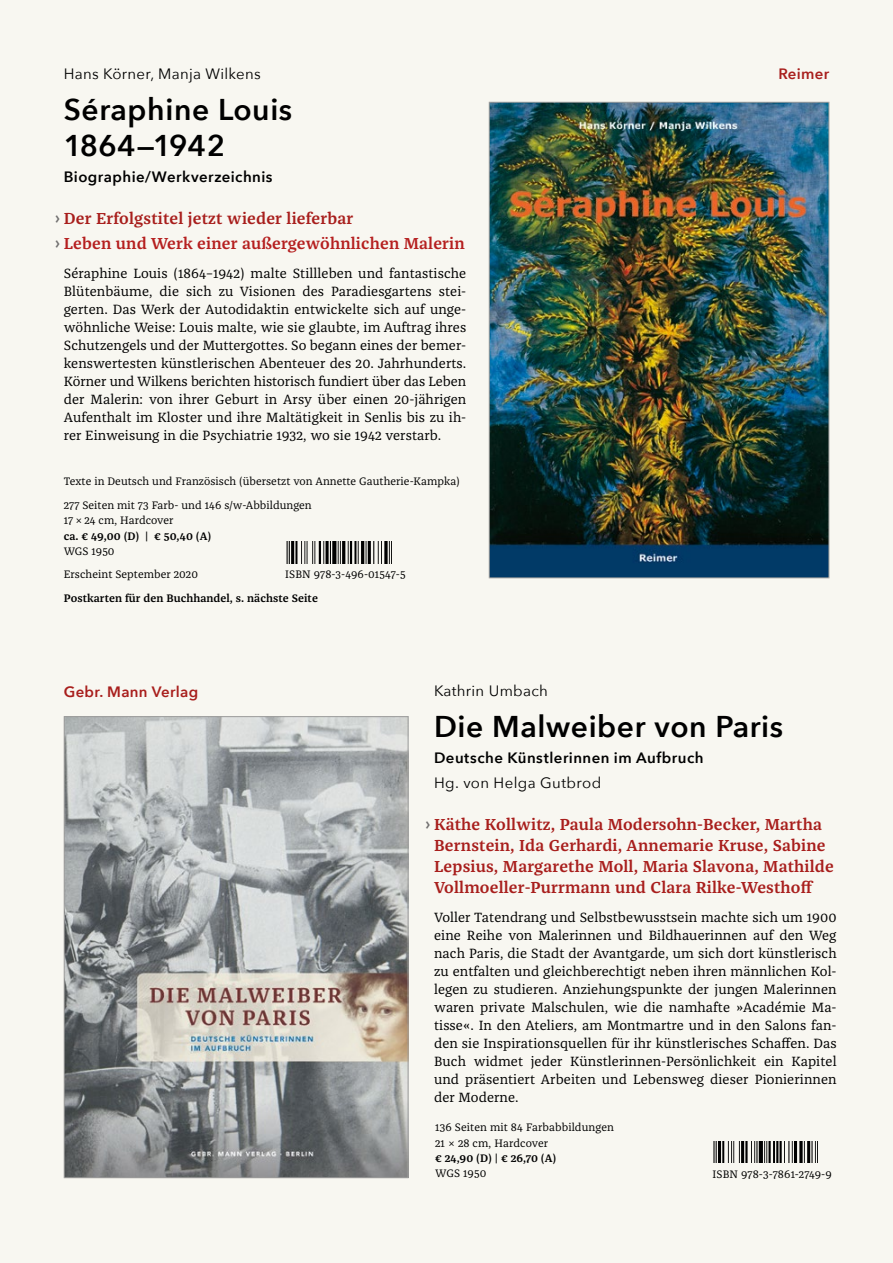
<style>
.page{position:relative;width:893px;height:1263px;background:#f8f7f1}
.page>*{position:absolute;margin:0;border:0;box-sizing:border-box;transform-origin:0 0}
.t1{font:600 30px/36.6px "Avenir Next";letter-spacing:.02em;color:#000}
.t2{font:600 16.5px/21px "Franziska Pro";letter-spacing:.01em;color:#a81e1c}
.t3{font:600 16.5px/25.2px "Franziska Pro";letter-spacing:.01em;color:#b51f1f}
.t4{font:600 15px "Avenir Next";letter-spacing:.03em;color:#000}
.t5{font:15px "Avenir Next";letter-spacing:.02em;color:#000}
.t6{font:600 15px "Avenir Next";letter-spacing:.02em;color:#a81e1c}
.t7{font:13.8px/18px "Franziska Pro";letter-spacing:.005em;color:#000;text-align:justify}
.t8{font:11.25px/15.5px "Franziska Pro";letter-spacing:.005em;color:#000}
.t9{font:600 11.25px "Franziska Pro";letter-spacing:.005em;color:#000}
.s1{font-family:"Avenir Next";color:#706f6f}
.s2{color:#a81e1c}
</style>
<div class="page">
<img style="left:713px;top:1142px;width:105px;height:21px">
<img style="left:66px;top:718px;width:340px;height:458px">
<div style="left:64px;top:716px;width:344px;height:462px;border:1px solid #9d9d9c"></div>
<img style="left:491px;top:104px;width:336px;height:472px">
<div style="left:489px;top:102px;width:340px;height:476px;border:1px solid #9d9d9c"></div>
<img style="left:286px;top:542px;width:104px;height:21px">
<p class="t5" style="left:64px;top:61px;width:198px">Hans Körner, Manja Wilkens</p>
<p class="t6" style="left:778px;top:61px;width:52px">Reimer</p>
<h1 class="t1" style="left:64px;top:90px;width:230px">Séraphine Louis<br>1864—1942</h1>
<p class="t4" style="left:64px;top:163px;width:210px">Biographie/Werkverzeichnis</p>
<p class="t3" style="left:55px;top:206px;width:411px"><span class="s1">›</span> <span class="s2">Der Erfolgstitel jetzt wieder lieferbar<br></span><span class="s1">›</span> Leben und Werk einer außergewöhnlichen Malerin</p>
<p class="t7" style="left:64px;top:264px;width:404px">Séraphine Louis (1864–1942) malte Stillleben und fantastische Blütenbäume, die sich zu Visionen des Paradiesgartens stei&shy;gerten. Das Werk der Autodidaktin entwickelte sich auf unge&shy;wöhnliche Weise: Louis malte, wie sie glaubte, im Auftrag ihres Schutzengels und der Muttergottes. So begann eines der bemer&shy;kenswertesten künstlerischen Abenteuer des 20. Jahrhunderts.<br>Körner und Wilkens berichten historisch fundiert über das Leben der Malerin: von ihrer Geburt in Arsy über einen 20-jährigen Aufenthalt im Kloster und ihre Maltätigkeit in Senlis bis zu ih&shy;rer Einweisung in die Psychiatrie 1932, wo sie 1942 verstarb.</p>
<p class="t8" style="left:64px;top:469px;width:398px;line-height:23.9px">Texte in Deutsch und Französisch (übersetzt von Annette Gautherie-Kampka)<br>277 Seiten mit 73 Farb- und 146 s/w-Abbildungen</p>
<p class="t8" style="left:64px;top:513px;width:111px">17 × 24 cm, Hardcover</p>
<p class="t9" style="left:64px;top:529px;width:149px">ca. € 49,00 (D) | € 50,40 (A)</p>
<p class="t8" style="left:64px;top:540px;width:136px;line-height:23.1px">WGS 1950<br>Erscheint September 2020</p>
<p class="t8" style="left:285px;top:566px;width:122px">ISBN 978-3-496-01547-5</p>
<p class="t9" style="left:64px;top:591px;width:256px">Postkarten für den Buchhandel, s. nächste Seite</p>
<p class="t6" style="left:64px;top:679px;width:136px">Gebr. Mann Verlag</p>
<p class="t5" style="left:434px;top:678px;width:115px">Kathrin Umbach</p>
<h1 class="t1" style="left:434px;top:708px;width:351px">Die Malweiber von Paris</h1>
<p class="t4" style="left:434px;top:744px;width:271px">Deutsche Künstlerinnen im Aufbruch</p>
<p class="t5" style="left:434px;top:770px;width:169px">Hg. von Helga Gutbrod</p>
<p class="t2" style="left:434px;top:814px;width:401px;text-indent:-8px"><span class="s1">›</span> Käthe Kollwitz, Paula Modersohn-Becker, Martha Bernstein, Ida Gerhardi, Annemarie Kruse, Sabine Lepsius, Margarethe Moll, Maria Slavona, Mathilde Vollmoeller-Purrmann und Clara Rilke-Westhoff</p>
<p class="t7" style="left:434px;top:908px;width:404px">Voller Tatendrang und Selbstbewusstsein machte sich um 1900 eine Reihe von Malerinnen und Bildhauerinnen auf den Weg nach Paris, die Stadt der Avantgarde, um sich dort künstlerisch zu entfalten und gleichberechtigt neben ihren männlichen Kol&shy;legen zu studieren. Anziehungspunkte der jungen Malerinnen waren private Malschulen, wie die namhafte »Académie Ma&shy;tisse«. In den Ateliers, am Montmartre und in den Salons fan&shy;den sie Inspirationsquellen für ihr künstlerisches Schaffen. Das Buch widmet jeder Künstlerinnen-Persönlichkeit ein Kapitel und präsentiert Arbeiten und Lebensweg dieser Pionierinnen der Moderne.</p>
<p class="t8" style="left:435px;top:1120px;width:180px">136 Seiten mit 84 Farbabbildungen<br>21 × 28 cm, Hardcover</p>
<p class="t9" style="left:435px;top:1151px;width:123px">€ 24,90 (D) | € 26,70 (A)</p>
<p class="t8" style="left:435px;top:1166px;width:53px">WGS 1950</p>
<p class="t8" style="left:713px;top:1166px;width:121px">ISBN 978-3-7861-2749-9</p>
</div>
